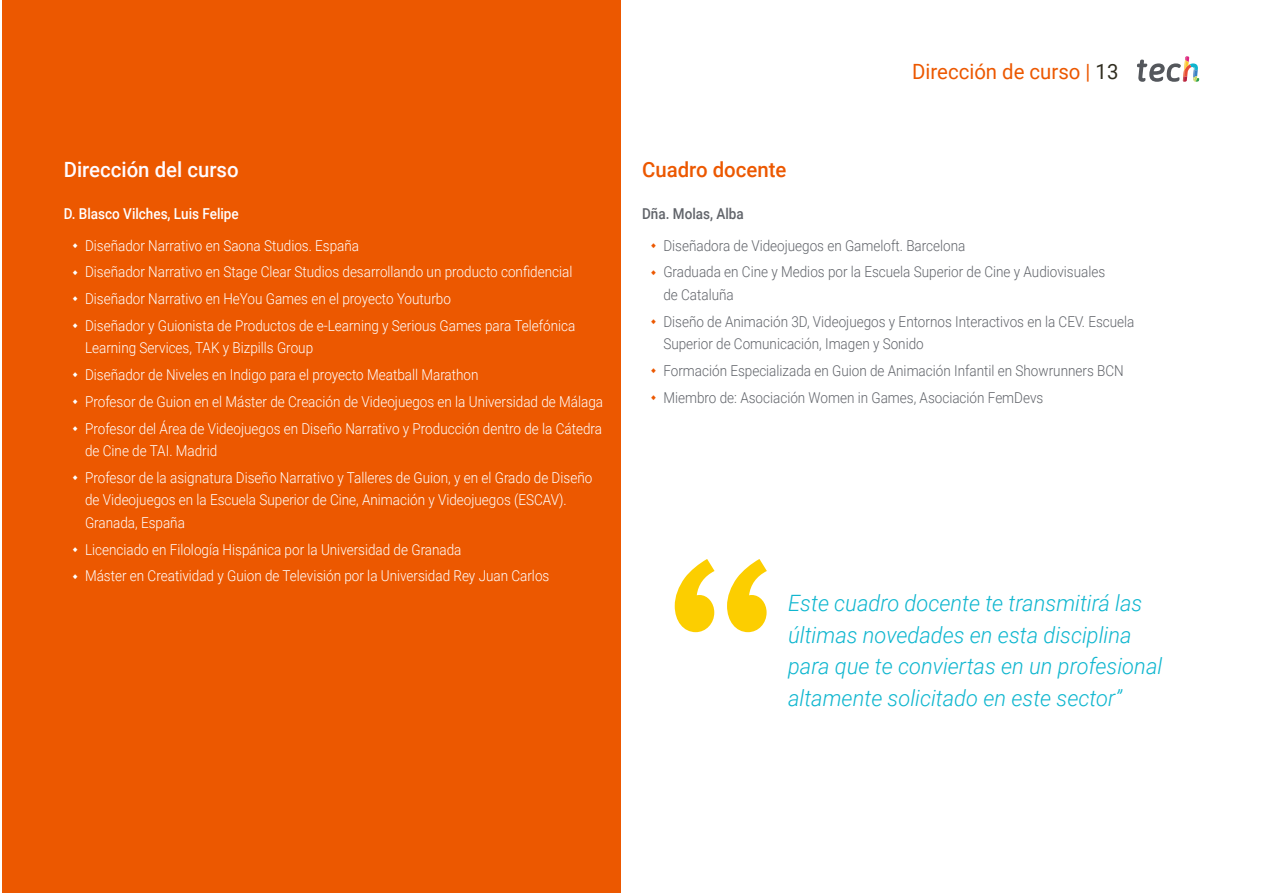
<style>
.page{position:relative;width:1263px;height:893px;background:#fff}
.page>*{position:absolute;margin:0;border:0;box-sizing:border-box;transform-origin:0 0}
.t1{font:italic 300 22.5px/31.5px "Roboto";color:#0fb6cf}
.t2{font:21px "Roboto";color:#ec5800}
.t3{font:500 21px "Roboto";color:#fffbff}
.t4{font:500 21px "Roboto";color:#ec5800}
.t5{font:300 15px/26.7px "Roboto";color:#fff;scale:.9 1}
.t6{font:300 15px/26.7px "Roboto";color:#61646a;scale:.9 1}
.t7{font:500 15px "Roboto";color:#fff;scale:.9 1}
.t8{font:500 15px "Roboto";color:#61646a;scale:.9 1}
.s1{color:#312e20}
</style>
<div class="page">
<div style="left:2px;top:0;width:619px;height:893px;background:#ec5800"></div>
<svg style="left:1137px;top:56px;width:62px;height:26px"></svg>
<svg style="left:675px;top:559px;width:92px;height:73px"></svg>
<h2 class="t3" style="left:64px;top:154px;width:176px">Dirección del curso</h2>
<p class="t7" style="left:64px;top:203px;width:196px">D. Blasco Vilches, Luis Felipe</p>
<p class="t5" style="left:85px;top:231px;width:546px">Diseñador Narrativo en Saona Studios. España<br>Diseñador Narrativo en Stage Clear Studios desarrollando un producto confidencial Diseñador Narrativo en HeYou Games en el proyecto Youturbo<br>Diseñador y Guionista de Productos de e-Learning y Serious Games para Telefónica</p>
<p class="t5" style="left:85px;top:334px;width:577px">Learning Services, TAK y Bizpills Group<br>Diseñador de Niveles en Indigo para el proyecto Meatball Marathon<br>Profesor de Guion en el Máster de Creación de Videojuegos en la Universidad de Málaga Profesor del Área de Videojuegos en Diseño Narrativo y Producción dentro de la Cátedra</p>
<p class="t5" style="left:85px;top:437px;width:565px">de Cine de TAI. Madrid<br>Profesor de la asignatura Diseño Narrativo y Talleres de Guion, y en el Grado de Diseño</p>
<p class="t5" style="left:85px;top:488px;width:537px;line-height:22.5px">de Videojuegos en la Escuela Superior de Cine, Animación y Videojuegos (ESCAV).<br>Granada, España</p>
<p class="t5" style="left:85px;top:535px;width:517px">Licenciado en Filología Hispánica por la Universidad de Granada<br>Máster en Creatividad y Guion de Televisión por la Universidad Rey Juan Carlos</p>
<h2 class="t4" style="left:642px;top:154px;width:146px">Cuadro docente</h2>
<h2 class="t2" style="left:912px;top:57px;width:208px">Dirección de curso | <span class="s1">13</span></h2>
<p class="t8" style="left:642px;top:203px;width:114px">Dña. Molas, Alba</p>
<p class="t6" style="left:663px;top:231px;width:492px">Diseñadora de Videojuegos en Gameloft. Barcelona<br>Graduada en Cine y Medios por la Escuela Superior de Cine y Audiovisuales</p>
<p class="t6" style="left:663px;top:281px;width:525px">de Cataluña<br>Diseño de Animación 3D, Videojuegos y Entornos Interactivos en la CEV. Escuela</p>
<p class="t6" style="left:663px;top:330px;width:513px">Superior de Comunicación, Imagen y Sonido<br>Formación Especializada en Guion de Animación Infantil en Showrunners BCN<br>Miembro de: Asociación Women in Games, Asociación FemDevs</p>
<h1 class="t1" style="left:788px;top:587px;width:376px">Este cuadro docente te transmitirá las últimas novedades en esta disciplina para que te conviertas en un profesional altamente solicitado en este sector”</h1>
</div>
